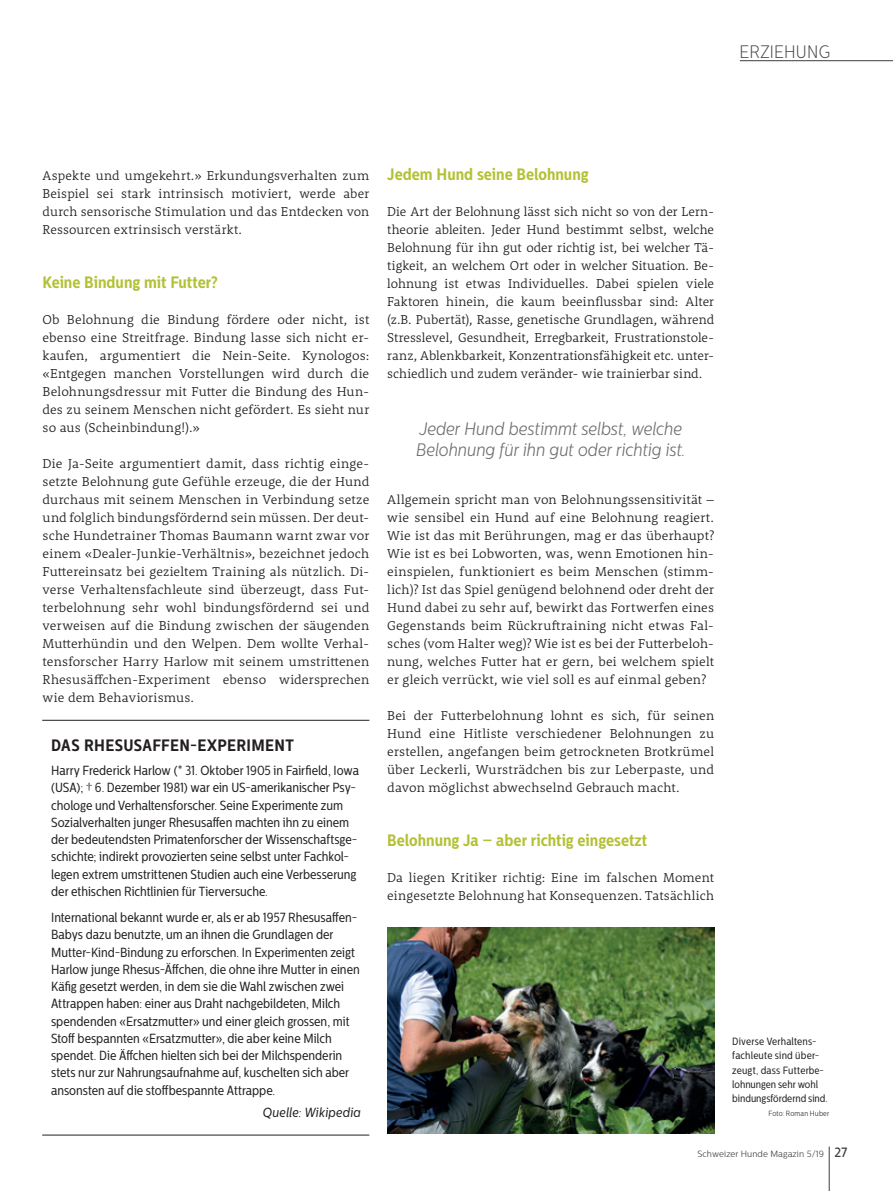
<style>
.page{position:relative;width:893px;height:1191px;background:#fff}
.page>*{position:absolute;margin:0;border:0;box-sizing:border-box;transform-origin:0 0}
.t1{font:italic 300 18px/21.6px "Centrale Sans Cnd";letter-spacing:-.005em;color:#6c6d70}
.t2{font:200 18px "Centrale Sans Cnd";letter-spacing:.015em;color:#3e3e3f}
.t3{font:700 16.5px "Centrale Sans Cnd";color:#b3c135}
.t4{font:700 16.5px "Centrale Sans Cnd";letter-spacing:.02em;color:#231f20}
.t5{font:300 13.2px/18px "Rooney Pro";letter-spacing:.01em;color:#231f20;text-align:justify}
.t6{font:13.2px/17.2px "Centrale Sans Cnd";color:#231f20}
.t7{font:italic 13.2px "Centrale Sans Cnd";letter-spacing:.01em;color:#231f20}
.t8{font:10.5px/14.2px "Centrale Sans Cnd";color:#231f20}
.t9{font:300 9px "Centrale Sans Cnd";letter-spacing:.01em;color:#3e3e3f;scale:1.1 1}
.t10{font:300 7.5px "Centrale Sans Cnd";letter-spacing:.02em;color:#231f20}
.s1{font-weight:500;font-size:13.5px}
</style>
<div class="page">
<img style="left:387px;top:927px;width:327px;height:206px">
<hr style="left:829px;top:1146px;width:1px;height:45px;background:#3e3e3f">
<hr style="left:740px;top:60px;width:153px;height:1px;background:#3e3e3f">
<hr style="left:42px;top:720px;width:327px;height:1px;background:#231f20">
<hr style="left:42px;top:1134px;width:327px;height:1px;background:#231f20">
<h1 class="t2" style="left:739px;top:41px;width:92px">ERZIEHUNG</h1>
<p class="t5" style="left:43px;top:166px;width:328px">Aspekte und umgekehrt.» Erkundungsverhalten zum Beispiel sei stark intrinsisch motiviert, werde aber durch sensorische Stimulation und das Entdecken von Ressourcen extrinsisch verstärkt.</p>
<p class="t3" style="left:43px;top:272px;width:177px">Keine Bindung mit Futter?</p>
<p class="t5" style="left:43px;top:310px;width:328px">Ob Belohnung die Bindung fördere oder nicht, ist ebenso eine Streitfrage. Bindung lasse sich nicht er&shy;kaufen, argumentiert die Nein-Seite. Kynologos: «Entgegen manchen Vorstellungen wird durch die Belohnungsdressur mit Futter die Bindung des Hun&shy;des zu seinem Menschen nicht gefördert. Es sieht nur so aus (Scheinbindung!).»</p>
<p class="t5" style="left:43px;top:454px;width:328px">Die Ja-Seite argumentiert damit, dass richtig einge&shy;setzte Belohnung gute Gefühle erzeuge, die der Hund durchaus mit seinem Menschen in Verbindung setze und folglich bindungsfördernd sein müssen. Der deut&shy;sche Hundetrainer Thomas Baumann warnt zwar vor einem «Dealer-Junkie-Verhältnis», bezeichnet jedoch Futtereinsatz bei gezieltem Training als nützlich. Di&shy;verse Verhaltensfachleute sind überzeugt, dass Fut&shy;terbelohnung sehr wohl bindungsfördernd sei und verweisen auf die Bindung zwischen der säugenden Mutterhündin und den Welpen. Dem wollte Verhal&shy;tensforscher Harry Harlow mit seinem umstrittenen Rhesusäffchen-Experiment ebenso widersprechen wie dem Behaviorismus.</p>
<p class="t4" style="left:51px;top:735px;width:244px">DAS RHESUSAFFEN-EXPERIMENT</p>
<p class="t6" style="left:51px;top:762px;width:309px">Harry Frederick Harlow (* 31. Oktober 1905 in Fairfield, Iowa (USA); † 6. Dezember 1981) war ein US-amerikanischer Psy&shy;chologe und Verhaltensforscher. Seine Experimente zum Sozialverhalten junger Rhesusaffen machten ihn zu einem der bedeutendsten Primatenforscher der Wissenschaftsge&shy;schichte; indirekt provozierten seine selbst unter Fachkol&shy;legen extrem umstrittenen Studien auch eine Verbesserung der ethischen Richtlinien für Tierversuche.</p>
<p class="t6" style="left:51px;top:909px;width:310px">International bekannt wurde er, als er ab 1957 Rhesusaffen-Babys dazu benutzte, um an ihnen die Grundlagen der Mutter-Kind-Bindung zu erforschen. In Experimenten zeigt Harlow junge Rhesus-Äffchen, die ohne ihre Mutter in einen Käfig gesetzt werden, in dem sie die Wahl zwischen zwei Attrappen haben: einer aus Draht nachgebildeten, Milch spendenden «Ersatzmutter» und einer gleich grossen, mit Stoff bespannten «Ersatzmutter», die aber keine Milch spendet. Die Äffchen hielten sich bei der Milchspenderin stets nur zur Nahrungsaufnahme auf, kuschelten sich aber ansonsten auf die stoffbespannte Attrappe.</p>
<p class="t7" style="left:263px;top:1105px;width:99px">Quelle: Wikipedia</p>
<p class="t3" style="left:387px;top:164px;width:203px">Jedem Hund seine Belohnung</p>
<p class="t5" style="left:387px;top:202px;width:328px">Die Art der Belohnung lässt sich nicht so von der Lern&shy;theorie ableiten. Jeder Hund bestimmt selbst, welche Belohnung für ihn gut oder richtig ist, bei welcher Tä&shy;tigkeit, an welchem Ort oder in welcher Situation. Be&shy;lohnung ist etwas Individuelles. Dabei spielen viele Faktoren hinein, die kaum beeinflussbar sind: Alter (z.B. Pubertät), Rasse, genetische Grundlagen, während Stresslevel, Gesundheit, Erregbarkeit, Frustrationstole&shy;ranz, Ablenkbarkeit, Konzentrationsfähigkeit etc. unter&shy;schiedlich und zudem veränder- wie trainierbar sind.</p>
<h1 class="t1" style="left:416px;top:417px;width:271px">Jeder Hund bestimmt selbst, welche<br>Belohnung für ihn gut oder richtig ist.</h1>
<p class="t5" style="left:387px;top:490px;width:329px">Allgemein spricht man von Belohnungssensitivität – wie sensibel ein Hund auf eine Belohnung reagiert.<br>Wie ist das mit Berührungen, mag er das überhaupt?<br>Wie ist es bei Lobworten, was, wenn Emotionen hin&shy;einspielen, funktioniert es beim Menschen (stimm&shy;lich)? Ist das Spiel genügend belohnend oder dreht der Hund dabei zu sehr auf, bewirkt das Fortwerfen eines Gegenstands beim Rückruftraining nicht etwas Fal&shy;sches (vom Halter weg)? Wie ist es bei der Futterbeloh&shy;nung, welches Futter hat er gern, bei welchem spielt er gleich verrückt, wie viel soll es auf einmal geben?</p>
<p class="t5" style="left:387px;top:706px;width:329px">Bei der Futterbelohnung lohnt es sich, für seinen Hund eine Hitliste verschiedener Belohnungen zu erstellen, angefangen beim getrockneten Brotkrümel über Leckerli, Wursträdchen bis zur Leberpaste, und davon möglichst abwechselnd Gebrauch macht.</p>
<p class="t3" style="left:387px;top:830px;width:262px">Belohnung Ja – aber richtig eingesetzt</p>
<p class="t5" style="left:387px;top:868px;width:328px">Da liegen Kritiker richtig: Eine im falschen Moment eingesetzte Belohnung hat Konsequenzen. Tatsächlich</p>
<p class="t8" style="left:732px;top:1034px;width:97px">Diverse Verhaltens&shy;fachleute sind über&shy;zeugt, dass Futterbe&shy;lohnungen sehr wohl bindungsfördernd sind.</p>
<p class="t10" style="left:768px;top:1109px;width:63px">Foto: Roman Huber</p>
<p class="t9" style="left:697px;top:1148px;width:138px">Schweizer Hunde Magazin 5/19 <span class="s1">27</span></p>
</div>
